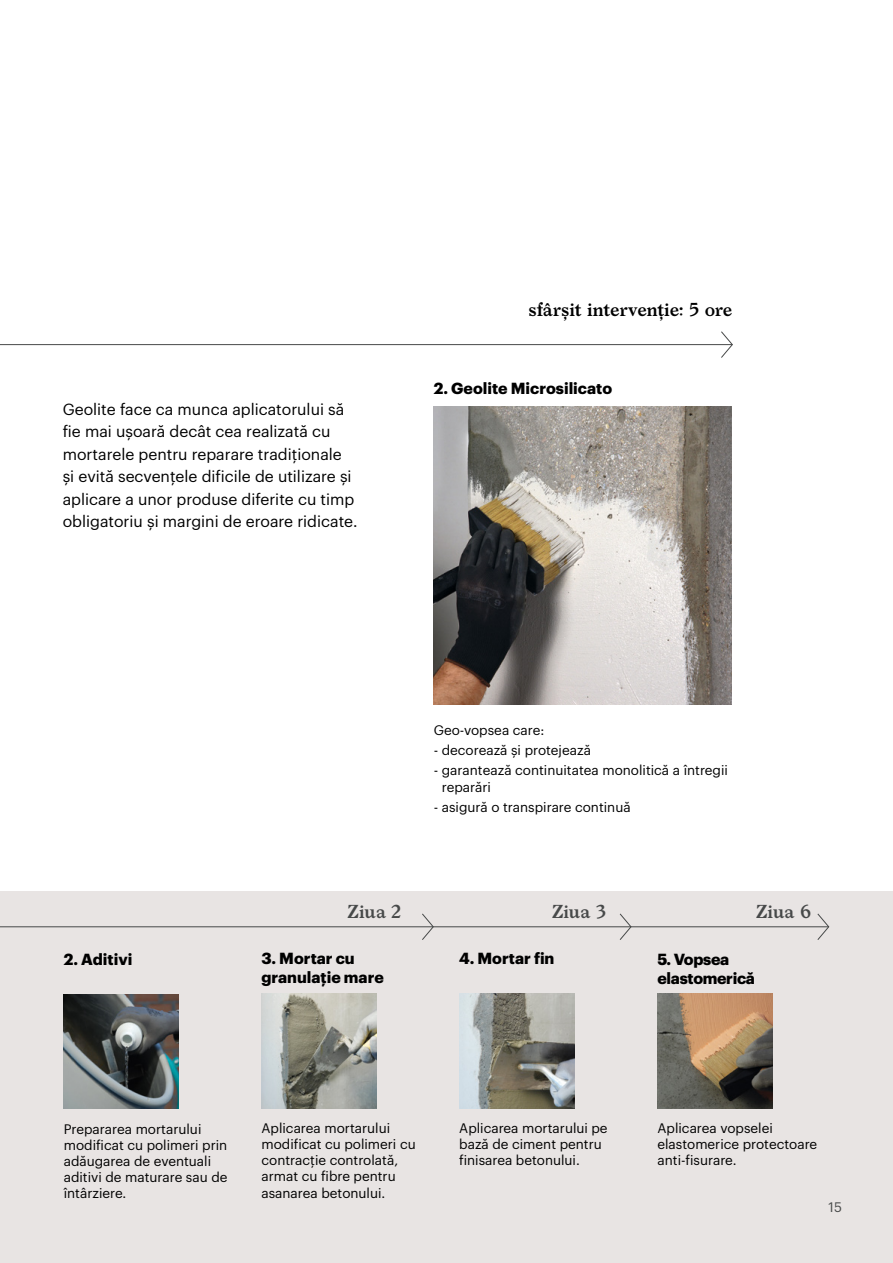
<style>
.page{position:relative;width:893px;height:1263px;background:#fff}
.page>*{position:absolute;margin:0;border:0;box-sizing:border-box;transform-origin:0 0}
.t1{font:600 18px "Larish Neue";letter-spacing:-.005em;color:#000}
.t2{font:600 18px "Larish Neue";letter-spacing:-.005em;color:#474949}
.t3{font:15.75px/22.5px "Graphik";color:#000}
.t4{font:700 15.75px "Graphik";color:#000}
.t5{font:700 15.75px/18.9px "Graphik";letter-spacing:-.02em;color:#000}
.t6{font:13.5px/16.2px "Graphik";color:#000}
.t7{font:13.5px "Graphik";color:#474949}
</style>
<div class="page">
<div style="left:0;top:891px;width:893px;height:372px;background:#e8e4e3"></div>
<img style="left:64px;top:994px;width:115px;height:115px">
<img style="left:657px;top:993px;width:115px;height:115px">
<img style="left:261px;top:993px;width:115px;height:115px">
<img style="left:459px;top:993px;width:115px;height:115px">
<hr style="left:0;top:926px;width:828px;height:1px;background:#474949">
<svg style="left:421px;top:913px;width:13px;height:27px"></svg>
<hr style="left:0;top:344px;width:732px;height:1px;background:#474949">
<svg style="left:720px;top:331px;width:13px;height:27px"></svg>
<svg style="left:619px;top:913px;width:13px;height:27px"></svg>
<svg style="left:817px;top:913px;width:13px;height:27px"></svg>
<img style="left:434px;top:406px;width:297px;height:298px">
<p class="t3" style="left:63px;top:397px;width:296px">Geolite face ca munca aplicatorului să fie mai ușoară decât cea realizată cu mortarele pentru reparare tradiționale<br>și evită secvențele dificile de utilizare și aplicare a unor produse diferite cu timp obligatoriu și margini de eroare ridicate.</p>
<h1 class="t1" style="left:529px;top:295px;width:205px">sfârșit intervenție: 5 ore</h1>
<p class="t4" style="left:434px;top:376px;width:180px">2. Geolite Microsilicato</p>
<p class="t6" style="left:434px;top:720px;width:112px">Geo-vopsea care:</p>
<p class="t6" style="left:434px;top:741px;width:159px">- decorează și protejează</p>
<p class="t6" style="left:442px;top:761px;width:288px;text-indent:-8px">- garantează continuitatea monolitică a întregii reparări</p>
<p class="t6" style="left:434px;top:798px;width:198px">- asigură o transpirare continuă</p>
<h1 class="t2" style="left:348px;top:898px;width:55px">Ziua 2</h1>
<h1 class="t2" style="left:552px;top:898px;width:56px">Ziua 3</h1>
<h1 class="t2" style="left:756px;top:898px;width:56px">Ziua 6</h1>
<p class="t4" style="left:262px;top:946px;width:95px">3. Mortar cu</p>
<p class="t4" style="left:459px;top:946px;width:97px">4. Mortar fin</p>
<p class="t4" style="left:262px;top:965px;width:124px">granulaţie mare</p>
<p class="t4" style="left:64px;top:947px;width:70px">2. Aditivi</p>
<p class="t5" style="left:657px;top:948px;width:99px">5. Vopsea elastomerică</p>
<p class="t6" style="left:64px;top:1119px;width:165px">Prepararea mortarului modificat cu polimeri prin adăugarea de eventuali aditivi de maturare sau de întârziere.</p>
<p class="t6" style="left:262px;top:1119px;width:156px">Aplicarea mortarului modificat cu polimeri cu contracție controlată, armat cu fibre pentru asanarea betonului.</p>
<p class="t6" style="left:459px;top:1119px;width:150px">Aplicarea mortarului pe bază de ciment pentru finisarea betonului.</p>
<p class="t6" style="left:657px;top:1119px;width:161px">Aplicarea vopselei elastomerice protectoare anti-fisurare.</p>
<p class="t7" style="left:828px;top:1197px;width:15px">15</p>
</div>
